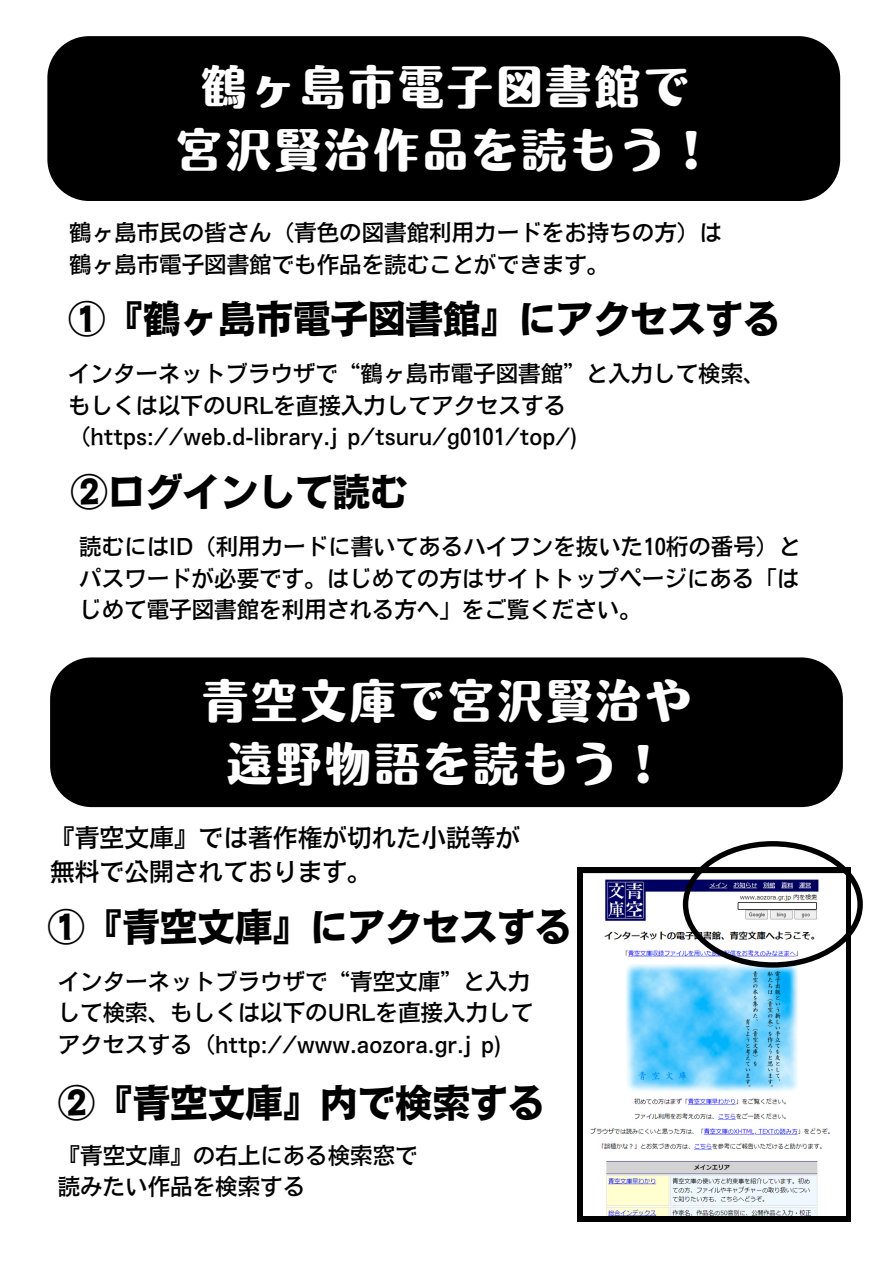
<style>
.page{position:relative;width:893px;height:1263px;background:#fff}
.page>*{position:absolute;margin:0;border:0;box-sizing:border-box;transform-origin:0 0}
.t1{font:45px/63px "Motoya Ma Aporo Std W8";letter-spacing:.095em;color:#fff;text-align:center}
.t2{font:37.5px "Motoya Tohitsu Std W6";color:#000}
.t3{font:24.75px/34.3px "Motoya Tohitsu Std W4";color:#000}
.t4{font:22.5px/31.5px "Motoya Tohitsu Std W4";color:#000}
</style>
<div class="page">
<div style="left:577px;top:868px;width:273px;height:354px;background:#000"></div>
<img style="left:583px;top:874px;width:262px;height:341px">
<div style="left:648px;top:892px;width:85px;height:30px;background:#fff"></div>
<svg style="left:683px;top:841px;width:180px;height:127px"></svg>
<div style="left:50px;top:657px;width:793px;height:150px;background:#000"></div>
<div style="left:47px;top:36px;width:793px;height:165px;background:#000"></div>
<h1 class="t1" style="left:177px;top:55px;width:538px">鶴ヶ島市電子図書館で宮沢賢治作品を読もう！</h1>
<p class="t4" style="left:69px;top:217px;width:654px">鶴ヶ島市民の皆さん（青色の図書館利用カードをお持ちの方）は鶴ヶ島市電子図書館でも作品を読むことができます。</p>
<h2 class="t2" style="left:68px;top:300px;width:714px">①『鶴ヶ島市電子図書館』にアクセスする</h2>
<p class="t4" style="left:68px;top:358px;width:699px">インターネットブラウザで“鶴ヶ島市電子図書館”と入力して検索、もしくは以下のURLを直接入力してアクセスする（https://web.d-library.jp/tsuru/g0101/top/)</p>
<h2 class="t2" style="left:70px;top:473px;width:339px">②ログインして読む</h2>
<p class="t4" style="left:79px;top:531px;width:723px;text-align:justify">読むにはID（利用カードに書いてあるハイフンを抜いた10桁の番号）とパスワードが必要です。はじめての方はサイトトップページにある「はじめて電子図書館を利用される方へ」をご覧ください。</p>
<h1 class="t1" style="left:203px;top:669px;width:489px">青空文庫で宮沢賢治や遠野物語を読もう！</h1>
<p class="t3" style="left:50px;top:820px;width:472px">『青空文庫』では著作権が切れた小説等が無料で公開されております。</p>
<h2 class="t2" style="left:47px;top:908px;width:526px">①『青空文庫』にアクセスする</h2>
<p class="t4" style="left:58px;top:965px;width:477px">インターネットブラウザで“青空文庫”と入力して検索、もしくは以下のURLを直接入力してアクセスする（http://www.aozora.gr.jp)</p>
<h2 class="t2" style="left:58px;top:1084px;width:489px">②『青空文庫』内で検索する</h2>
<p class="t4" style="left:58px;top:1139px;width:361px">『青空文庫』の右上にある検索窓で読みたい作品を検索する</p>
</div>
